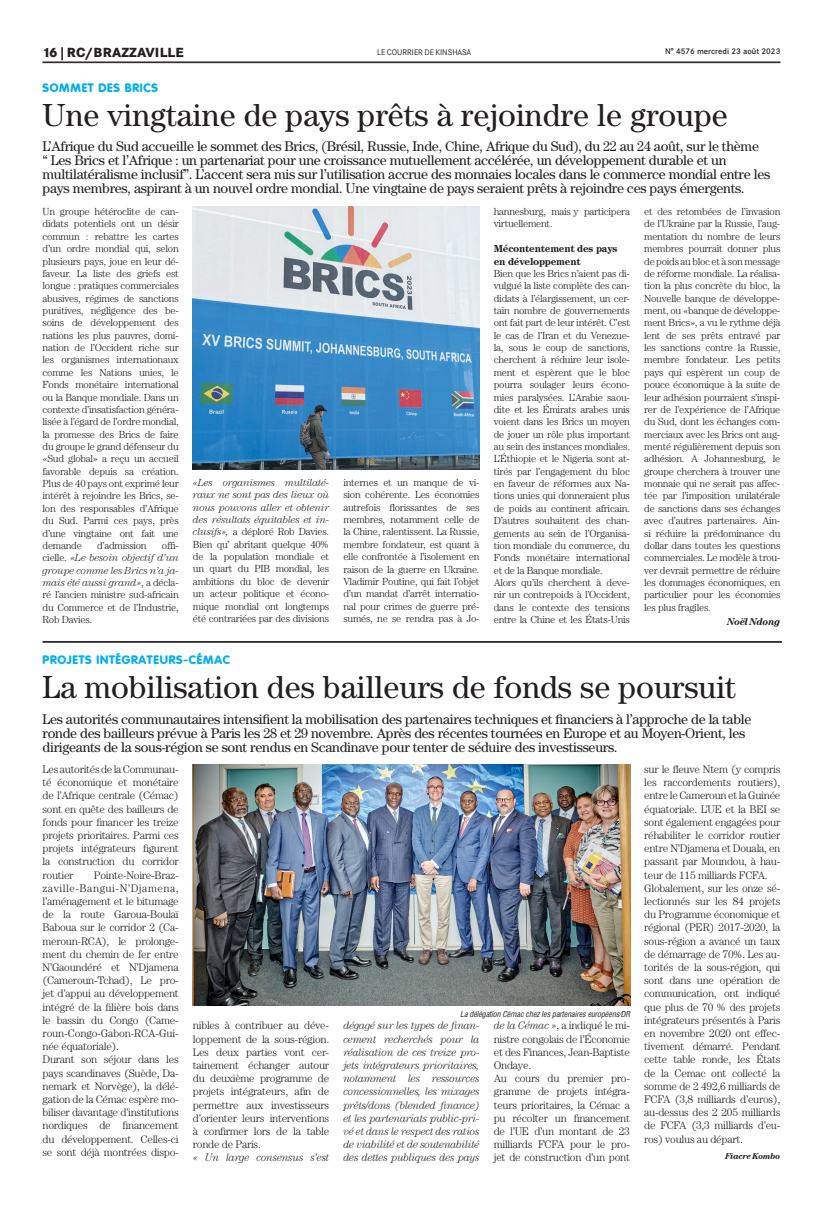
<style>
.page{position:relative;width:823px;height:1205px;background:#fff}
.page>*{position:absolute;margin:0;border:0;box-sizing:border-box;transform-origin:0 0}
.t1{font:32px "Century";color:#231f20}
.t2{font:14px/14px "Century";letter-spacing:-.02em;color:#231f20}
.t3{font:800 13px "Corporate SBQ";letter-spacing:.01em;color:#231f20}
.t4{font:800 12px "Corporate Rounded";letter-spacing:.06em;color:#00aeef}
.t5{font:300 11px/13.2px "Century";letter-spacing:-.025em;color:#231f20}
.t6{font:italic 300 11px/13.2px "Century";letter-spacing:-.025em;color:#231f20;text-align:justify;scale:.95 1}
.t7{font:300 10.3px/12.4px "Century";letter-spacing:-.025em;color:#231f20;text-align:justify}
.t8{font:700 10.3px/12.4px "Century";letter-spacing:-.025em;color:#231f20}
.t9{font:italic 700 10px "Century";letter-spacing:-.025em;color:#231f20}
.t10{font:italic 700 8.5px "Century";letter-spacing:-.025em;color:#231f20}
.t11{font:italic 8px "Corporate Condensed";color:#231f20}
.t12{font:500 8px "Corporate SBQ";color:#231f20}
.t13{font:8px "Corporate SBQ";letter-spacing:-.01em;color:#231f20}
.s1{font-style:italic}
</style>
<div class="page">
<hr style="left:43px;top:62px;width:737px;height:1px;background:#231f20">
<img style="left:193px;top:207px;width:286px;height:262px">
<hr style="left:43px;top:641px;width:738px;height:1px;background:#231f20">
<hr style="left:43px;top:642px;width:738px;height:1px;background:#231f20">
<img style="left:193px;top:764px;width:436px;height:242px">
<p class="t3" style="left:43px;top:44px;width:142px">16 | RC/BRAZZAVILLE</p>
<p class="t13" style="left:377px;top:47px;width:96px">LE COURRIER DE KINSHASA</p>
<p class="t12" style="left:665px;top:46px;width:116px">N° 4576 mercredi 23 août 2023</p>
<p class="t4" style="left:43px;top:81px;width:117px">SOMMET DES BRICS</p>
<h1 class="t1" style="left:43px;top:96px;width:686px">Une vingtaine de pays prêts à rejoindre le groupe</h1>
<p class="t2" style="left:43px;top:139px;width:728px">L’Afrique du Sud accueille le sommet des Brics, (Brésil, Russie, Inde, Chine, Afrique du Sud), du 22 au 24 août, sur le thème<br>“ Les Brics et l’Afrique : un partenariat pour une croissance mutuellement accélérée, un développement durable et un multilatéralisme inclusif”. L’accent sera mis sur l’utilisation accrue des monnaies locales dans le commerce mondial entre les pays membres, aspirant à un nouvel ordre mondial. Une vingtaine de pays seraient prêts à rejoindre ces pays émergents.</p>
<p class="t7" style="left:43px;top:205px;width:138px">Un groupe hétéroclite de can&shy;didats potentiels ont un désir commun : rebattre les cartes d’un ordre mondial qui, selon plusieurs pays, joue en leur dé&shy;faveur. La liste des griefs est longue : pratiques commerciales abusives, régimes de sanctions punitives, négligence des be&shy;soins de développement des nations les plus pauvres, domi&shy;nation de l’Occident riche sur les organismes internationaux comme les Nations unies, le Fonds monétaire international ou la Banque mondiale. Dans un contexte d’insatisfaction généra&shy;lisée à l’égard de l’ordre mondial, la promesse des Brics de faire du groupe le grand défenseur du «Sud global» a reçu un accueil favorable depuis sa création.<br>Plus de 40 pays ont exprimé leur intérêt à rejoindre les Brics, se&shy;lon des responsables d’Afrique du Sud. Parmi ces pays, près d’une vingtaine ont fait une demande</p>
<p class="t7" style="left:97px;top:539px;width:51px">d’admission</p>
<p class="t7" style="left:43px;top:539px;width:138px;text-indent:119px">offi&shy;cielle. <span class="s1">«Le besoin objectif d’un groupe comme les Brics n’a ja&shy;mais été aussi grand»</span>, a décla&shy;ré l’ancien ministre sud-africain du Commerce et de l’Industrie, Rob Davies.</p>
<p class="t7" style="left:193px;top:476px;width:138px"><span class="s1">«Les organismes multilaté&shy;raux ne sont pas des lieux où nous pouvons aller et obtenir des résultats équitables et in&shy;clusifs»,</span> a déploré Rob Davies.<br>Bien qu’ abritant quelque 40% de la population mondiale et un quart du PIB mondial, les ambitions du bloc de devenir un acteur politique et écono&shy;mique mondial ont longtemps été contrariées par des divisions</p>
<p class="t7" style="left:343px;top:476px;width:138px">internes et un manque de vi&shy;sion cohérente. Les économies autrefois florissantes de ses membres, notamment celle de la Chine, ralentissent. La Russie, membre fondateur, est quant à elle confrontée à l’isolement en raison de la guerre en Ukraine.<br>Vladimir Poutine, qui fait l’objet d’un mandat d’arrêt internatio&shy;nal pour crimes de guerre pré&shy;sumés, ne se rendra pas à Jo-</p>
<p class="t7" style="left:493px;top:205px;width:138px">hannesburg, mais y participera virtuellement.</p>
<p class="t8" style="left:493px;top:242px;width:125px">Mécontentement des pays en développement</p>
<p class="t7" style="left:493px;top:267px;width:138px;text-align:left">Bien que les Brics n’aient pas di&shy;vulgué la liste complète des can&shy;didats à l’élargissement, un cer&shy;tain nombre de gouvernements ont fait part de leur intérêt. C’est le cas de l’Iran et du Venezue&shy;la, sous le coup de sanctions, cherchent à réduire leur isole&shy;ment et espèrent que le bloc pourra soulager leurs écono&shy;mies paralysées. L’Arabie saou&shy;dite et les Émirats arabes unis voient dans les Brics un moyen de jouer un rôle plus important au sein des instances mondiales.<br>L’Éthiopie et le Nigeria sont at&shy;tirés par l’engagement du bloc en faveur de réformes aux Na&shy;tions unies qui donneraient plus de poids au continent africain.<br>D’autres souhaitent des chan&shy;gements au sein de l’Organisa&shy;tion mondiale du commerce, du<br>Fonds monétaire international et de la Banque mondiale.<br>Alors qu’ils cherchent à deve&shy;nir un contrepoids à l’Occident, dans le contexte des tensions entre la Chine et les États-Unis</p>
<p class="t7" style="left:643px;top:205px;width:138px">et des retombées de l’invasion de l’Ukraine par la Russie, l’aug&shy;mentation du nombre de leurs membres pourrait donner plus de poids au bloc et à son message de réforme mondiale. La réalisa&shy;tion la plus concrète du bloc, la Nouvelle banque de développe&shy;ment, ou «banque de développe&shy;ment Brics», a vu le rythme déjà lent de ses prêts entravé par les sanctions contre la Russie, membre fondateur. Les petits pays qui espèrent un coup de pouce économique à la suite de leur adhésion pourraient s’inspi&shy;rer de l’expérience de l’Afrique du Sud, dont les échanges com&shy;merciaux avec les Brics ont aug&shy;menté régulièrement depuis son adhésion. A Johannesburg, le groupe cherchera à trouver une monnaie qui ne serait pas affec&shy;tée par l’imposition unilatérale de sanctions dans ses échanges avec d’autres partenaires. Ain&shy;si réduire la prédominance du dollar dans toutes les questions commerciales. Le modèle à trou&shy;ver devrait permettre de réduire les dommages économiques, en particulier pour les économies les plus fragiles.</p>
<p class="t9" style="left:726px;top:615px;width:55px">Noël Ndong</p>
<p class="t4" style="left:43px;top:653px;width:189px">PROJETS INTÉGRATEURS-CÉMAC</p>
<h1 class="t1" style="left:43px;top:668px;width:694px">La mobilisation des bailleurs de fonds se poursuit</h1>
<p class="t2" style="left:43px;top:711px;width:710px">Les autorités communautaires intensifient la mobilisation des partenaires techniques et financiers à l’approche de la table ronde des bailleurs prévue à Paris les 28 et 29 novembre. Après des récentes tournées en Europe et au Moyen-Orient, les dirigeants de la sous-région se sont rendus en Scandinave pour tenter de séduire des investisseurs.</p>
<p class="t5" style="left:43px;top:762px;width:138px;text-align:justify">Les autorités de la Communau&shy;té économique et monétaire de l’Afrique centrale (Cémac) sont en quête des bailleurs de fonds pour financer les treize projets prioritaires. Parmi ces projets intégrateurs figurent la construction du corridor routier</p>
<p class="t5" style="left:43px;top:868px;width:138px;text-indent:51px">Pointe-Noire-Braz&shy;zaville-Bangui-N’Djamena, l’aménagement et le bitumage de la route Garoua-Boulaï<br>Baboua sur le corridor 2 (Ca&shy;meroun-RCA), le prolonge&shy;ment du chemin de fer entre<br>N’Gaoundéré et N’Djamena (Cameroun-Tchad), Le pro&shy;jet d’appui au développement intégré de la filière bois dans le bassin du Congo (Came&shy;roun-Congo-Gabon-RCA-Gui&shy;née équatoriale).<br>Durant son séjour dans les pays scandinaves (Suède, Da&shy;nemark et Norvège), la délé&shy;gation de la Cémac espère mo&shy;biliser davantage d’institutions nordiques de financement du développement. Celles-ci se sont déjà montrées dispo-</p>
<p class="t5" style="left:193px;top:1019px;width:138px;text-align:justify">nibles à contribuer au déve&shy;loppement de la sous-région.<br>Les deux parties vont cer&shy;tainement échanger autour du deuxième programme de projets intégrateurs, afin de permettre aux investisseurs d’orienter leurs interventions à confirmer lors de la table ronde de Paris.</p>
<p class="t6" style="left:193px;top:1151px;width:145px">« Un large consensus s’est</p>
<p class="t11" style="left:460px;top:1009px;width:171px">La délégation Cémac chez les partenaires européens/DR</p>
<p class="t6" style="left:343px;top:1019px;width:145px">dégagé sur les types de finan&shy;cement recherchés pour la réalisation de ces treize pro&shy;jets intégrateurs prioritaires, notamment les ressources concessionnelles, les mixages prêts/dons (blended finance) et les partenariats public-pri&shy;vé et dans le respect des ratios de viabilité et de soutenabilité des dettes publiques des pays</p>
<p class="t5" style="left:493px;top:1019px;width:138px"><span class="s1">de la Cémac »</span>, a indiqué le mi&shy;nistre congolais de l’Économie et des Finances, Jean-Baptiste<br>Ondaye.<br>Au cours du premier pro&shy;gramme de projets intégra&shy;teurs prioritaires, la Cémac a pu récolter un financement de l’UE d’un montant de 23 milliards FCFA pour le pro&shy;jet de construction d’un pont</p>
<p class="t5" style="left:643px;top:762px;width:138px">sur le fleuve Ntem (y compris les raccordements routiers), entre le Cameroun et la Guinée équatoriale. L’UE et la BEI se sont également engagées pour réhabiliter le corridor routier entre N’Djamena et Douala, en passant par Moundou, à hau&shy;teur de 115 milliards FCFA.<br>Globalement, sur les onze sé&shy;lectionnés sur les 84 projets du Programme économique et régional (PER) 2017-2020, la sous-région a avancé un taux de démarrage de 70%. Les au&shy;torités de la sous-région, qui sont dans une opération de communication, ont indiqué que plus de 70 % des projets intégrateurs présentés à Paris en novembre 2020 ont effec&shy;tivement démarré. Pendant cette table ronde, les États de la Cemac ont collecté la somme de 2 492,6 milliards de<br>FCFA (3,8 milliards d’euros), au-dessus des 2 205 milliards de FCFA (3,3 milliards d’eu&shy;ros) voulus au départ.</p>
<p class="t10" style="left:724px;top:1151px;width:57px">Fiacre Kombo</p>
</div>
